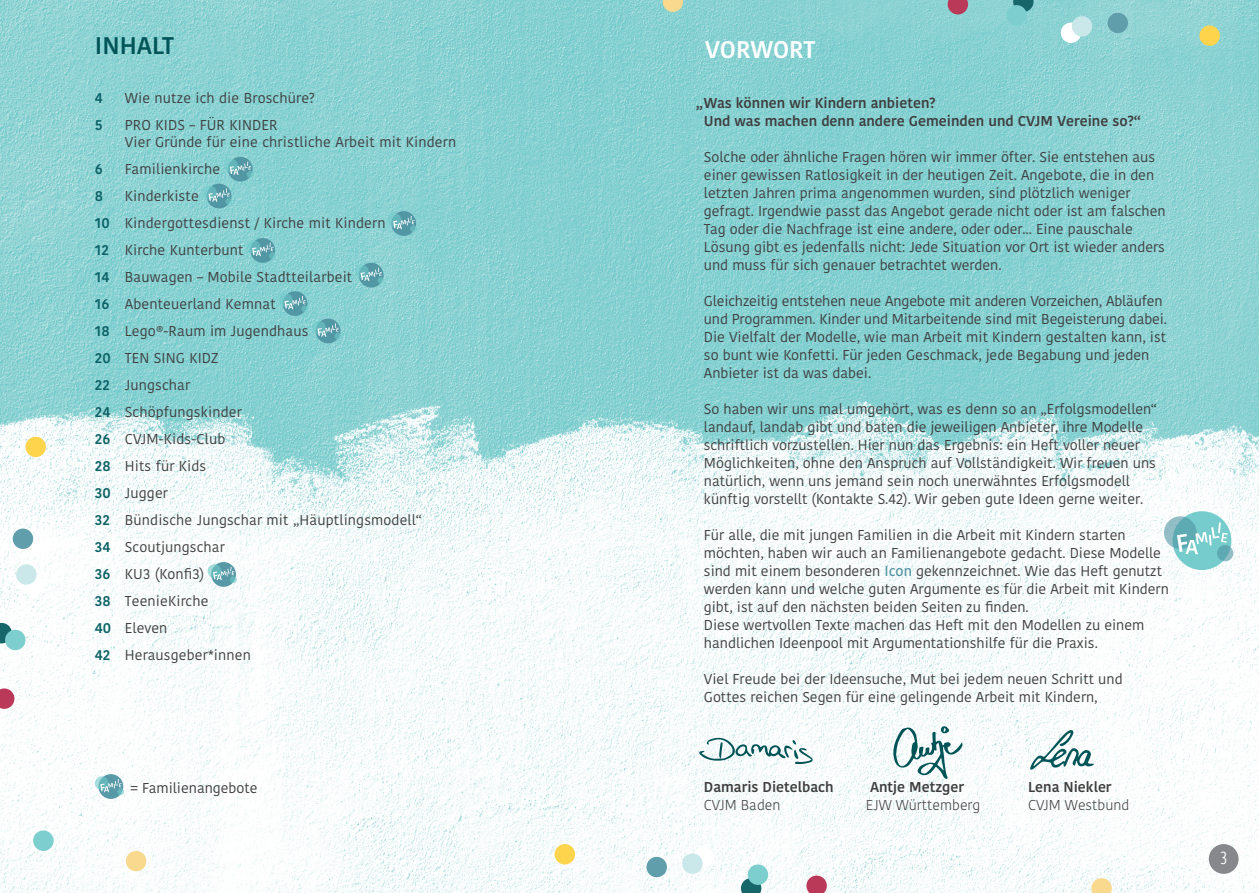
<style>
.page{position:relative;width:1259px;height:893px;background:#fff}
.page>*{position:absolute;margin:0;border:0;box-sizing:border-box;transform-origin:0 0}
.t1{font:600 24px "Kohinoor Bangla";letter-spacing:-.005em;color:#fff}
.t2{font:600 24px "Kohinoor Devanagari";color:#005457}
.t3{font:18px "Intro Head R Base";color:#fff}
.t4{font:14.25px/18px "Kohinoor Bangla";color:#3e3e3f}
.t5{font:14.25px/27px "Kohinoor Devanagari";letter-spacing:.01em;color:#3e3e3f}
.t6{font:600 14.25px/18px "Kohinoor Bangla";color:#3e3e3f}
.t7{font:300 14.25px "Kohinoor Bangla";color:#3e3e3f}
.t8{font:600 14.25px "Kohinoor Devanagari";color:#0b6165}
.s1{font-weight:500;color:#4f94a2}
.s2{font-weight:600;color:#0b6165}
</style>
<div class="page">
<img style="left:0;top:0;width:1259px;height:893px">
<div style="left:1208px;top:844px;width:30px;height:30px;background:#808285;border-radius:50%"></div>
<div style="left:1172px;top:511px;width:59px;height:59px;background:#76cccc;border-radius:50%"></div>
<svg style="left:1164px;top:516px;width:32px;height:33px"></svg>
<svg style="left:1217px;top:545px;width:16px;height:16px"></svg>
<svg style="left:1177px;top:522px;width:50px;height:32px"></svg>
<svg style="left:1030px;top:730px;width:63px;height:40px"></svg>
<svg style="left:893px;top:726px;width:69px;height:53px"></svg>
<svg style="left:699px;top:737px;width:114px;height:27px"></svg>
<div style="left:1060px;top:23px;width:21px;height:20px;background:#fff;border-radius:50%"></div>
<svg style="left:1013px;top:0;width:20px;height:12px"></svg>
<svg style="left:662px;top:0;width:21px;height:12px"></svg>
<div style="left:1006px;top:5px;width:20px;height:21px;background:#7dcecf;border-radius:50%"></div>
<div style="left:1071px;top:16px;width:21px;height:21px;background:#cae8e9;border-radius:50%"></div>
<svg style="left:947px;top:0;width:21px;height:14px"></svg>
<div style="left:1107px;top:13px;width:21px;height:20px;background:#609eac;border-radius:50%"></div>
<div style="left:1199px;top:26px;width:20px;height:20px;background:#fed44d;border-radius:50%"></div>
<div style="left:693px;top:847px;width:20px;height:20px;background:#fff;border-radius:50%"></div>
<svg style="left:741px;top:878px;width:20px;height:15px"></svg>
<svg style="left:1091px;top:878px;width:20px;height:15px"></svg>
<div style="left:747px;top:864px;width:21px;height:21px;background:#7dcecf;border-radius:50%"></div>
<div style="left:682px;top:853px;width:20px;height:21px;background:#cae8e9;border-radius:50%"></div>
<svg style="left:806px;top:875px;width:21px;height:18px"></svg>
<div style="left:646px;top:857px;width:21px;height:20px;background:#609eac;border-radius:50%"></div>
<div style="left:554px;top:844px;width:21px;height:20px;background:#fed44d;border-radius:50%"></div>
<div style="left:23px;top:575px;width:20px;height:21px;background:#fff;border-radius:50%"></div>
<svg style="left:0;top:623px;width:12px;height:20px"></svg>
<div style="left:126px;top:851px;width:20px;height:20px;background:#f9d98e;border-radius:50%"></div>
<div style="left:5px;top:630px;width:21px;height:20px;background:#7dcecf;border-radius:50%"></div>
<div style="left:16px;top:564px;width:21px;height:21px;background:#cae8e9;border-radius:50%"></div>
<svg style="left:0;top:688px;width:14px;height:21px"></svg>
<div style="left:13px;top:529px;width:20px;height:20px;background:#609eac;border-radius:50%"></div>
<div style="left:26px;top:437px;width:20px;height:20px;background:#fed44d;border-radius:50%"></div>
<div style="left:33px;top:830px;width:21px;height:21px;background:#7dcecf;border-radius:50%"></div>
<div style="left:228px;top:157px;width:25px;height:25px;background:#4f94a2;border-radius:50%"></div>
<svg style="left:224px;top:159px;width:14px;height:14px"></svg>
<svg style="left:247px;top:171px;width:6px;height:7px"></svg>
<svg style="left:230px;top:161px;width:21px;height:14px"></svg>
<div style="left:207px;top:184px;width:24px;height:24px;background:#4f94a2;border-radius:50%"></div>
<svg style="left:203px;top:186px;width:14px;height:14px"></svg>
<svg style="left:225px;top:198px;width:7px;height:7px"></svg>
<svg style="left:209px;top:188px;width:21px;height:14px"></svg>
<div style="left:391px;top:211px;width:25px;height:25px;background:#4f94a2;border-radius:50%"></div>
<svg style="left:388px;top:213px;width:13px;height:14px"></svg>
<svg style="left:410px;top:225px;width:7px;height:7px"></svg>
<svg style="left:393px;top:216px;width:21px;height:13px"></svg>
<div style="left:250px;top:238px;width:25px;height:25px;background:#4f94a2;border-radius:50%"></div>
<svg style="left:247px;top:240px;width:13px;height:14px"></svg>
<svg style="left:269px;top:252px;width:7px;height:7px"></svg>
<svg style="left:252px;top:243px;width:21px;height:13px"></svg>
<div style="left:359px;top:263px;width:24px;height:25px;background:#4f94a2;border-radius:50%"></div>
<svg style="left:355px;top:265px;width:14px;height:14px"></svg>
<svg style="left:377px;top:277px;width:7px;height:7px"></svg>
<svg style="left:361px;top:267px;width:21px;height:14px"></svg>
<div style="left:283px;top:291px;width:24px;height:25px;background:#4f94a2;border-radius:50%"></div>
<svg style="left:279px;top:293px;width:14px;height:14px"></svg>
<svg style="left:301px;top:305px;width:7px;height:7px"></svg>
<svg style="left:284px;top:296px;width:22px;height:13px"></svg>
<div style="left:316px;top:319px;width:24px;height:24px;background:#4f94a2;border-radius:50%"></div>
<svg style="left:312px;top:321px;width:14px;height:13px"></svg>
<svg style="left:334px;top:333px;width:7px;height:7px"></svg>
<svg style="left:317px;top:323px;width:22px;height:14px"></svg>
<svg style="left:211px;top:562px;width:25px;height:25px"></svg>
<svg style="left:207px;top:564px;width:14px;height:14px"></svg>
<svg style="left:230px;top:576px;width:7px;height:7px"></svg>
<svg style="left:213px;top:567px;width:21px;height:13px"></svg>
<svg style="left:98px;top:774px;width:25px;height:25px"></svg>
<svg style="left:95px;top:776px;width:14px;height:14px"></svg>
<svg style="left:117px;top:788px;width:7px;height:7px"></svg>
<svg style="left:100px;top:779px;width:22px;height:13px"></svg>
<h1 class="t2" style="left:95px;top:32px;width:81px">INHALT</h1>
<h1 class="t1" style="left:705px;top:30px;width:112px">Vorwort</h1>
<p class="t8" style="left:95px;top:90px;width:9px">4</p>
<p class="t5" style="left:125px;top:85px;width:192px">Wie nutze ich die Broschüre?</p>
<p class="t8" style="left:95px;top:117px;width:9px">5</p>
<p class="t5" style="left:125px;top:117px;width:333px;line-height:16.5px">PRO KIDS – FÜR KINDER<br>Vier Gründe für eine christliche Arbeit mit Kindern</p>
<p class="t8" style="left:95px;top:160px;width:9px">6</p>
<p class="t5" style="left:125px;top:155px;width:97px">Familienkirche</p>
<p class="t8" style="left:95px;top:187px;width:10px">8</p>
<p class="t6" style="left:704px;top:93px;width:438px;text-indent:-8px">„Was können wir Kindern anbieten?<br>Und was machen denn andere Gemeinden und CVJM Vereine so?“</p>
<p class="t4" style="left:704px;top:148px;width:463px">Solche oder ähnliche Fragen hören wir immer öfter. Sie entstehen aus einer gewissen Ratlosigkeit in der heutigen Zeit. Angebote, die in den letzten Jahren prima angenommen wurden, sind plötzlich weniger gefragt. Irgendwie passt das Angebot gerade nicht oder ist am falschen Tag oder die Nachfrage ist eine andere, oder oder... Eine pauschale Lösung gibt es jedenfalls nicht: Jede Situation vor Ort ist wieder anders und muss für sich genauer betrachtet werden.</p>
<p class="t4" style="left:704px;top:292px;width:464px">Gleichzeitig entstehen neue Angebote mit anderen Vorzeichen, Abläufen und Programmen. Kinder und Mitarbeitende sind mit Begeisterung dabei.<br>Die Vielfalt der Modelle, wie man Arbeit mit Kindern gestalten kann, ist so bunt wie Konfetti. Für jeden Geschmack, jede Begabung und jeden Anbieter ist da was dabei.</p>
<p class="t4" style="left:704px;top:400px;width:454px">So haben wir uns mal umgehört, was es denn so an „Erfolgsmodellen“ landauf, landab gibt und baten die jeweiligen Anbieter, ihre Modelle schriftlich vorzustellen. Hier nun das Ergebnis: ein Heft voller neuer Möglichkeiten, ohne den Anspruch auf Vollständigkeit. Wir freuen uns natürlich, wenn uns jemand sein noch unerwähntes Erfolgsmodell künftig vorstellt (Kontakte S.42). Wir geben gute Ideen gerne weiter.</p>
<p class="t4" style="left:704px;top:526px;width:466px">Für alle, die mit jungen Familien in die Arbeit mit Kindern starten möchten, haben wir auch an Familienangebote gedacht. Diese Modelle sind mit einem besonderen <span class="s1">Icon</span> gekennzeichnet. Wie das Heft genutzt werden kann und welche guten Argumente es für die Arbeit mit Kindern gibt, ist auf den nächsten beiden Seiten zu finden.<br>Diese wertvollen Texte machen das Heft mit den Modellen zu einem handlichen Ideenpool mit Argumentationshilfe für die Praxis.</p>
<p class="t4" style="left:704px;top:670px;width:420px">Viel Freude bei der Ideensuche, Mut bei jedem neuen Schritt und<br>Gottes reichen Segen für eine gelingende Arbeit mit Kindern,</p>
<p class="t5" style="left:95px;top:182px;width:328px;text-indent:30px">Kinderkiste<br><span class="s2">10</span> Kindergottesdienst / Kirche mit Kindern<br><span class="s2">12</span> Kirche Kunterbunt<br><span class="s2">14</span> Bauwagen – Mobile Stadtteilarbeit<br><span class="s2">16</span> Abenteuerland Kemnat<br><span class="s2">18</span> Lego®-Raum im Jugendhaus<br><span class="s2">20</span> TEN SING KIDZ<br><span class="s2">22</span> Jungschar<br><span class="s2">24</span> Schöpfungskinder<br><span class="s2">26</span> CVJM-Kids-Club<br><span class="s2">28</span> Hits für Kids<br><span class="s2">30</span> Jugger<br><span class="s2">32</span> Bündische Jungschar mit „Häuptlingsmodell“<br><span class="s2">34</span> Scoutjungschar<br><span class="s2">36</span> KU3 (Konfi3)<br><span class="s2">38</span> TeenieKirche<br><span class="s2">40</span> Eleven<br><span class="s2">42</span> Herausgeber*innen</p>
<p class="t4" style="left:131px;top:779px;width:129px">= Familienangebote</p>
<p class="t6" style="left:704px;top:777px;width:131px">Damaris Dietelbach</p>
<p class="t6" style="left:870px;top:777px;width:96px">Antje Metzger</p>
<p class="t6" style="left:1028px;top:777px;width:85px">Lena Niekler</p>
<p class="t7" style="left:704px;top:794px;width:78px">CVJM Baden</p>
<p class="t7" style="left:866px;top:794px;width:116px">EJW Württemberg</p>
<p class="t7" style="left:1028px;top:794px;width:103px">CVJM Westbund</p>
<p class="t3" style="left:1220px;top:848px;width:8px">3</p>
</div>
